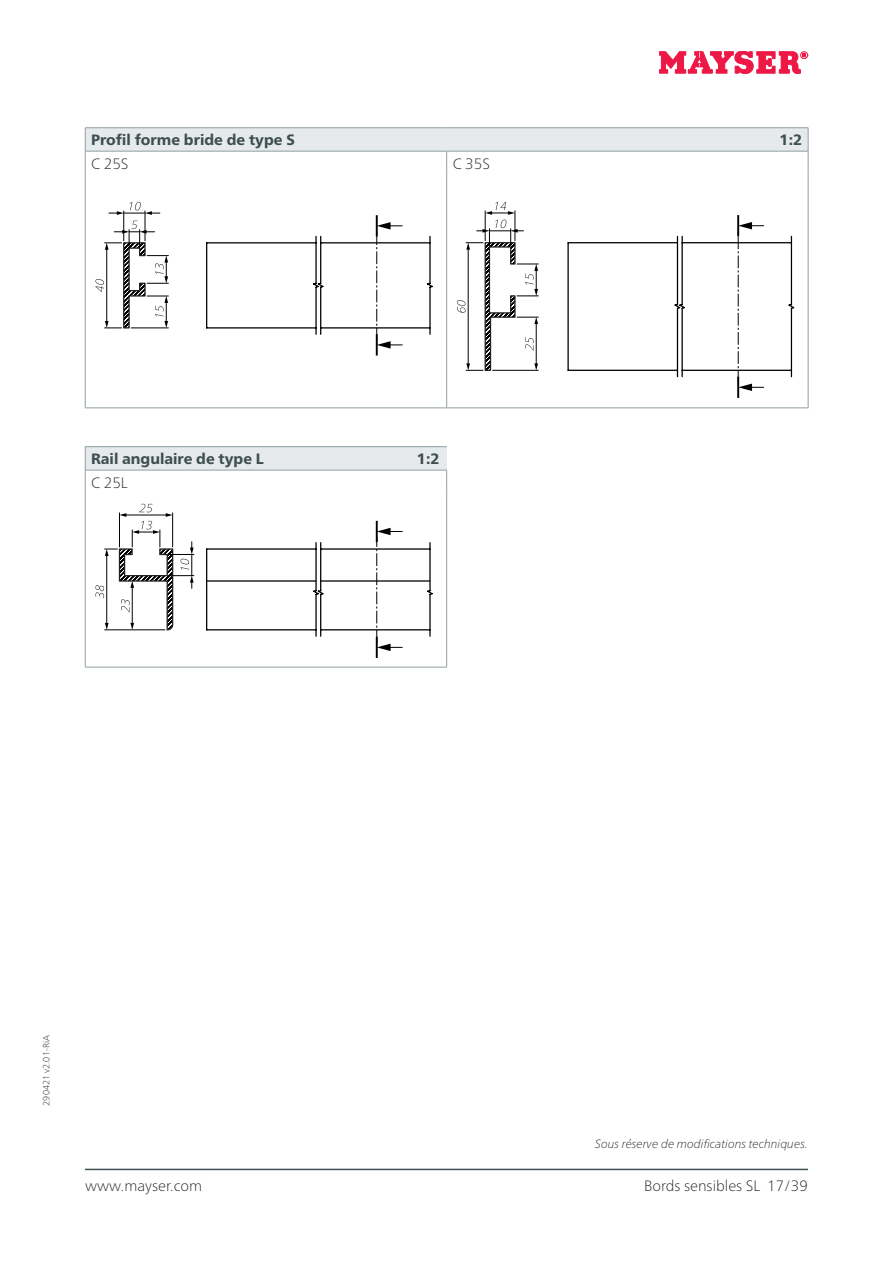
<style>
.page{position:relative;width:893px;height:1263px;background:#fff}
.page>*{position:absolute;margin:0;border:0;box-sizing:border-box;transform-origin:0 0}
.t1{font:800 15px "Frutiger Neue LTW1 G";color:#3d4f51}
.t2{font:100 15px "Frutiger Neue LTW1 G";color:#231f20}
.t3{font:italic 100 12px "Frutiger Neue LTW1 G";color:#231f20}
.t4{font:100 9px "Frutiger Neue LTW1 G";color:#231f20}
</style>
<div class="page">
<hr style="left:85px;top:1169px;width:723px;height:1px;background:#3d4f51">
<svg style="left:659px;top:51px;width:150px;height:23px"></svg>
<hr style="left:85px;top:127px;width:362px;height:1px;background:#90a0a3">
<hr style="left:447px;top:127px;width:361px;height:1px;background:#90a0a3">
<svg style="left:85px;top:128px;width:724px;height:47px"></svg>
<hr style="left:85px;top:175px;width:1px;height:233px;background:#90a0a3">
<hr style="left:446px;top:175px;width:1px;height:233px;background:#90a0a3">
<hr style="left:808px;top:175px;width:1px;height:233px;background:#90a0a3">
<hr style="left:85px;top:408px;width:362px;height:1px;background:#90a0a3">
<hr style="left:447px;top:408px;width:361px;height:1px;background:#90a0a3">
<hr style="left:376px;top:215px;width:2px;height:21px;background:#000">
<hr style="left:376px;top:334px;width:2px;height:21px;background:#000">
<svg style="left:206px;top:222px;width:227px;height:127px"></svg>
<hr style="left:123px;top:211px;width:1px;height:30px;background:#000001">
<hr style="left:145px;top:211px;width:1px;height:30px;background:#000001">
<svg style="left:95px;top:221px;width:73px;height:108px"></svg>
<svg style="left:109px;top:202px;width:51px;height:13px"></svg>
<hr style="left:737px;top:215px;width:2px;height:21px;background:#000">
<hr style="left:737px;top:377px;width:2px;height:21px;background:#000">
<svg style="left:567px;top:222px;width:227px;height:169px"></svg>
<svg style="left:457px;top:202px;width:81px;height:169px"></svg>
<div style="left:85px;top:447px;width:362px;height:23px;background:#e6eaeb"></div>
<hr style="left:85px;top:446px;width:362px;height:1px;background:#90a0a3">
<hr style="left:85px;top:470px;width:362px;height:1px;background:#90a0a3">
<svg style="left:85px;top:447px;width:1px;height:46px"></svg>
<svg style="left:446px;top:470px;width:1px;height:23px"></svg>
<hr style="left:85px;top:493px;width:1px;height:174px;background:#90a0a3">
<hr style="left:446px;top:493px;width:1px;height:174px;background:#90a0a3">
<hr style="left:85px;top:667px;width:362px;height:1px;background:#90a0a3">
<hr style="left:376px;top:521px;width:2px;height:21px;background:#000">
<hr style="left:376px;top:637px;width:2px;height:21px;background:#000">
<svg style="left:206px;top:528px;width:227px;height:123px"></svg>
<hr style="left:207px;top:580px;width:109px;height:2px;background:#000">
<hr style="left:321px;top:580px;width:109px;height:2px;background:#000">
<svg style="left:95px;top:504px;width:99px;height:127px"></svg>
<p class="t1" style="left:91px;top:129px;width:205px">Profil forme bride de type S</p>
<p class="t1" style="left:780px;top:129px;width:24px">1:2</p>
<p class="t2" style="left:91px;top:152px;width:39px">C 25S</p>
<p class="t2" style="left:453px;top:152px;width:39px">C 35S</p>
<p class="t1" style="left:91px;top:448px;width:174px">Rail angulaire de type L</p>
<p class="t1" style="left:417px;top:448px;width:24px">1:2</p>
<p class="t2" style="left:91px;top:471px;width:38px">C 25L</p>
<p class="t4" style="left:40px;top:1106px;width:72px;rotate:-90deg">290421 v2.01-RiA</p>
<p class="t3" style="left:595px;top:1135px;width:214px">Sous réserve de modifications techniques.</p>
<p class="t2" style="left:85px;top:1174px;width:119px">www.mayser.com</p>
<p class="t2" style="left:644px;top:1174px;width:165px">Bords sensibles SL 17/39</p>
</div>
